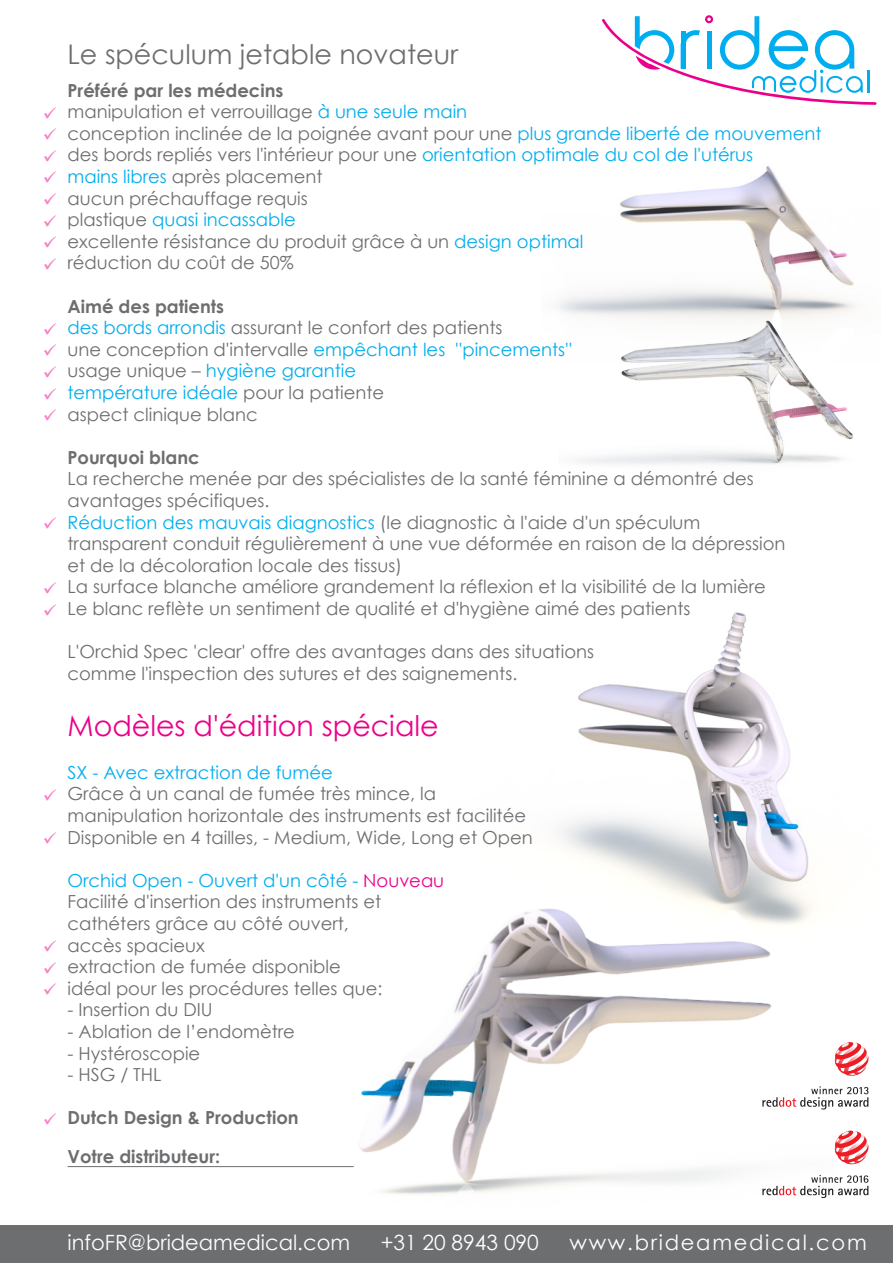
<style>
.page{position:relative;width:893px;height:1263px;background:#fff}
.page>*{position:absolute;margin:0;border:0;box-sizing:border-box;transform-origin:0 0}
.t1{font:28.5px "Century Gothic";color:#eb008b}
.t2{font:27px "Century Gothic";color:#6d6e70}
.t3{font:21px "Century Gothic";color:#fff}
.t4{font:21px "Century Gothic";letter-spacing:.085em;color:#fff}
.t5{font:18px/21.6px "Century Gothic";color:#6d6e70}
.t6{font:700 18px/39px "Century Gothic";color:#6d6e70}
.t7{font:18px "Century Gothic";color:#00adee}
.t8{font:18px/21.6px "Wingdings";color:#eb008b;text-align:justify}
.s1{font-weight:700}
.s2{color:#00adee}
.s3{color:#eb008b}
</style>
<div class="page">
<img style="left:558px;top:612px;width:250px;height:246px">
<img style="left:283px;top:858px;width:586px;height:338px">
<img style="left:620px;top:166px;width:203px;height:78px">
<img style="left:558px;top:244px;width:297px;height:220px">
<svg style="left:602px;top:15px;width:274px;height:90px"></svg>
<div style="left:0;top:1225px;width:893px;height:38px;background:#6d6e70"></div>
<svg style="left:762px;top:1086px;width:106px;height:23px"></svg>
<svg style="left:835px;top:1042px;width:33px;height:34px"></svg>
<svg style="left:762px;top:1175px;width:106px;height:23px"></svg>
<svg style="left:835px;top:1130px;width:33px;height:34px"></svg>
<hr style="left:68px;top:1166px;width:286px;height:1px;background:#6d6e70">
<p class="t8" style="left:42px;top:104px;width:16px">✓ ✓ ✓ ✓ ✓ ✓ ✓ ✓</p>
<p class="t8" style="left:42px;top:320px;width:16px">✓ ✓ ✓ ✓ ✓</p>
<p class="t8" style="left:42px;top:937px;width:16px">✓ ✓ ✓</p>
<h2 class="t2" style="left:68px;top:36px;width:392px">Le spéculum jetable novateur</h2>
<p class="t5" style="left:68px;top:79px;width:755px"><span class="s1">Préféré par les médecins<br></span>manipulation et verrouillage <span class="s2">à une seule main<br></span>conception inclinée de la poignée avant pour une <span class="s2">plus grande liberté de mouvement </span>des bords repliés vers l'intérieur pour une <span class="s2">orientation optimale du col de l'utérus<br>mains libres</span> après placement<br>aucun préchauffage requis<br>plastique <span class="s2">quasi incassable<br></span>excellente résistance du produit grâce à un <span class="s2">design optimal<br></span>réduction du coût de 50%</p>
<p class="t5" style="left:68px;top:295px;width:506px"><span class="s1">Aimé des patients<br></span><span class="s2">des bords arrondis</span> assurant le confort des patients<br>une conception d'intervalle <span class="s2">empêchant les ''pincements'' </span>usage unique – <span class="s2">hygiène garantie<br>température idéale</span> pour la patiente<br>aspect clinique blanc</p>
<p class="t6" style="left:68px;top:437px;width:134px">Pourquoi blanc</p>
<p class="t5" style="left:68px;top:468px;width:719px">La recherche menée par des spécialistes de la santé féminine a démontré des avantages spécifiques.<br><span class="s2">Réduction des mauvais diagnostics</span> (le diagnostic à l'aide d'un spéculum transparent conduit régulièrement à une vue déformée en raison de la dépression et de la décoloration locale des tissus)<br>La surface blanche améliore grandement la réflexion et la visibilité de la lumière Le blanc reflète un sentiment de qualité et d'hygiène aimé des patients</p>
<p class="t5" style="left:68px;top:641px;width:528px">L'Orchid Spec 'clear' offre des avantages dans des situations comme l'inspection des sutures et des saignements.</p>
<h1 class="t1" style="left:68px;top:705px;width:373px">Modèles d'édition spéciale</h1>
<p class="t7" style="left:68px;top:760px;width:267px">SX - Avec extraction de fumée</p>
<p class="t5" style="left:68px;top:783px;width:467px">Grâce à un canal de fumée très mince, la manipulation horizontale des instruments est facilitée<br>Disponible en 4 tailles, - Medium, Wide, Long et Open</p>
<p class="t5" style="left:68px;top:869px;width:378px"><span class="s2">Orchid Open - Ouvert d'un côté -</span> <span class="s3">Nouveau<br></span>Facilité d'insertion des instruments et cathéters grâce au côté ouvert,<br>accès spacieux<br>extraction de fumée disponible<br>idéal pour les procédures telles que:</p>
<p class="t5" style="left:68px;top:999px;width:147px">- Insertion du DIU</p>
<p class="t5" style="left:68px;top:1020px;width:229px">- Ablation de l’endomètre</p>
<p class="t5" style="left:68px;top:1042px;width:134px">- Hystéroscopie</p>
<p class="t5" style="left:68px;top:1064px;width:96px">- HSG / THL</p>
<p class="t6" style="left:68px;top:1097px;width:233px">Dutch Design &amp; Production<br>Votre distributeur:</p>
<p class="t3" style="left:68px;top:1228px;width:284px">infoFR@brideamedical.com</p>
<p class="t3" style="left:381px;top:1228px;width:160px">+31 20 8943 090</p>
<p class="t4" style="left:569px;top:1228px;width:299px">www.brideamedical.com</p>
</div>
